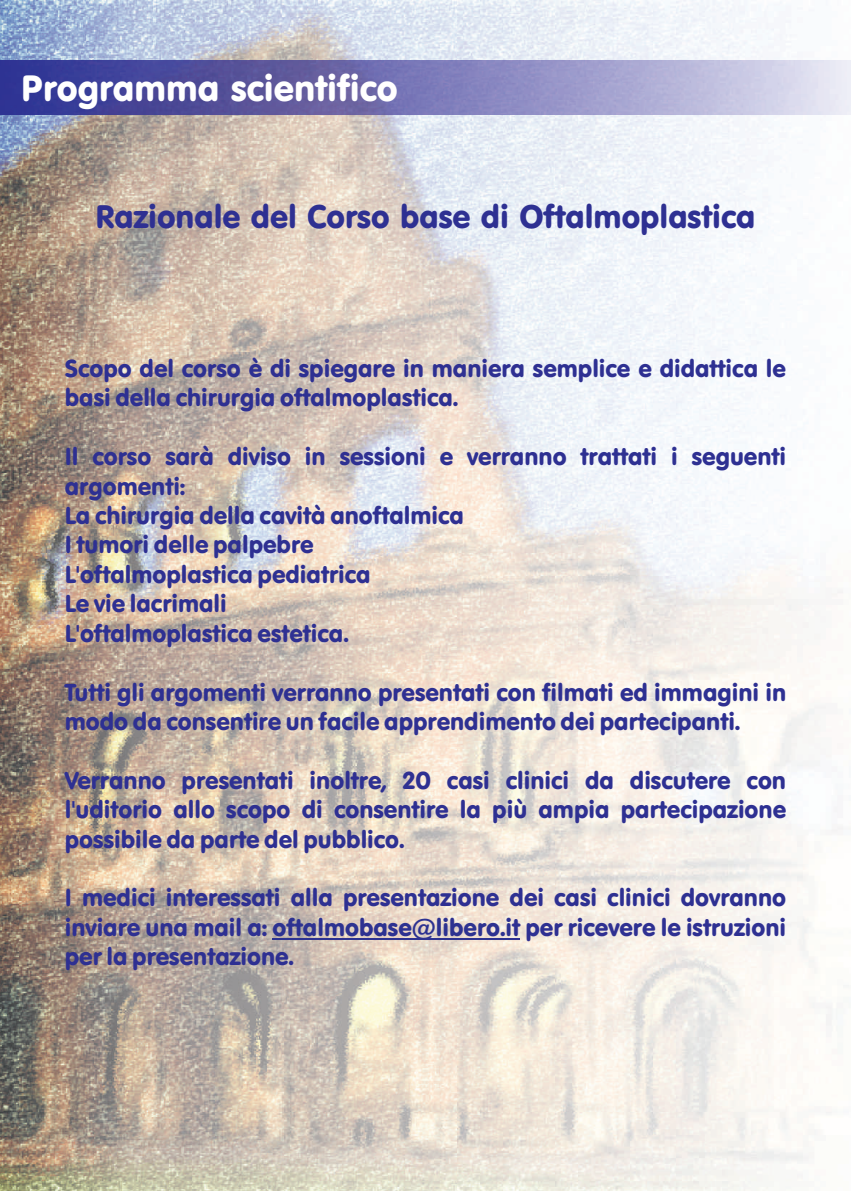
<style>
.page{position:relative;width:851px;height:1191px;background:#fff}
.page>*{position:absolute;margin:0;border:0;box-sizing:border-box;transform-origin:0 0}
.t1{font:36px "VAG Rounded BT";color:#fff}
.t2{font:32px "VAG Rounded BT";color:#2e3092}
.t3{font:24px/29.4px "VAG Rounded BT";color:#2e3092}
.s1{color:#2d3291}
</style>
<div class="page">
<img style="left:0;top:0;width:843px;height:1191px">
<img style="left:0;top:60px;width:850px;height:55px">
<hr style="left:272px;top:938px;width:240px;height:1px;background:#2d3291">
<h1 class="t1" style="left:21px;top:73px;width:378px">Programma scientifico</h1>
<h2 class="t2" style="left:95px;top:204px;width:661px">Razionale del Corso base di Oftalmoplastica</h2>
<p class="t3" style="left:65px;top:356px;width:722px">Scopo del corso è di spiegare in maniera semplice e didattica le basi della chirurgia oftalmoplastica.</p>
<p class="t3" style="left:65px;top:444px;width:722px">Il corso sarà diviso in sessioni e verranno trattati i seguenti argomenti:<br>La chirurgia della cavità anoftalmica<br>I tumori delle palpebre<br>L'oftalmoplastica pediatrica<br>Le vie lacrimali<br>L'oftalmoplastica estetica.</p>
<p class="t3" style="left:65px;top:679px;width:722px">Tutti gli argomenti verranno presentati con filmati ed immagini in modo da consentire un facile apprendimento dei partecipanti.</p>
<p class="t3" style="left:65px;top:768px;width:722px;text-align:justify">Verranno presentati inoltre, 20 casi clinici da discutere con l'uditorio allo scopo di consentire la più ampia partecipazione possibile da parte del pubblico.</p>
<p class="t3" style="left:65px;top:885px;width:722px;text-align:justify">I medici interessati alla presentazione dei casi clinici dovranno inviare una mail a: <span class="s1">oftalmobase@libero.i</span>t per ricevere le istruzioni per la presentazione.</p>
</div>
